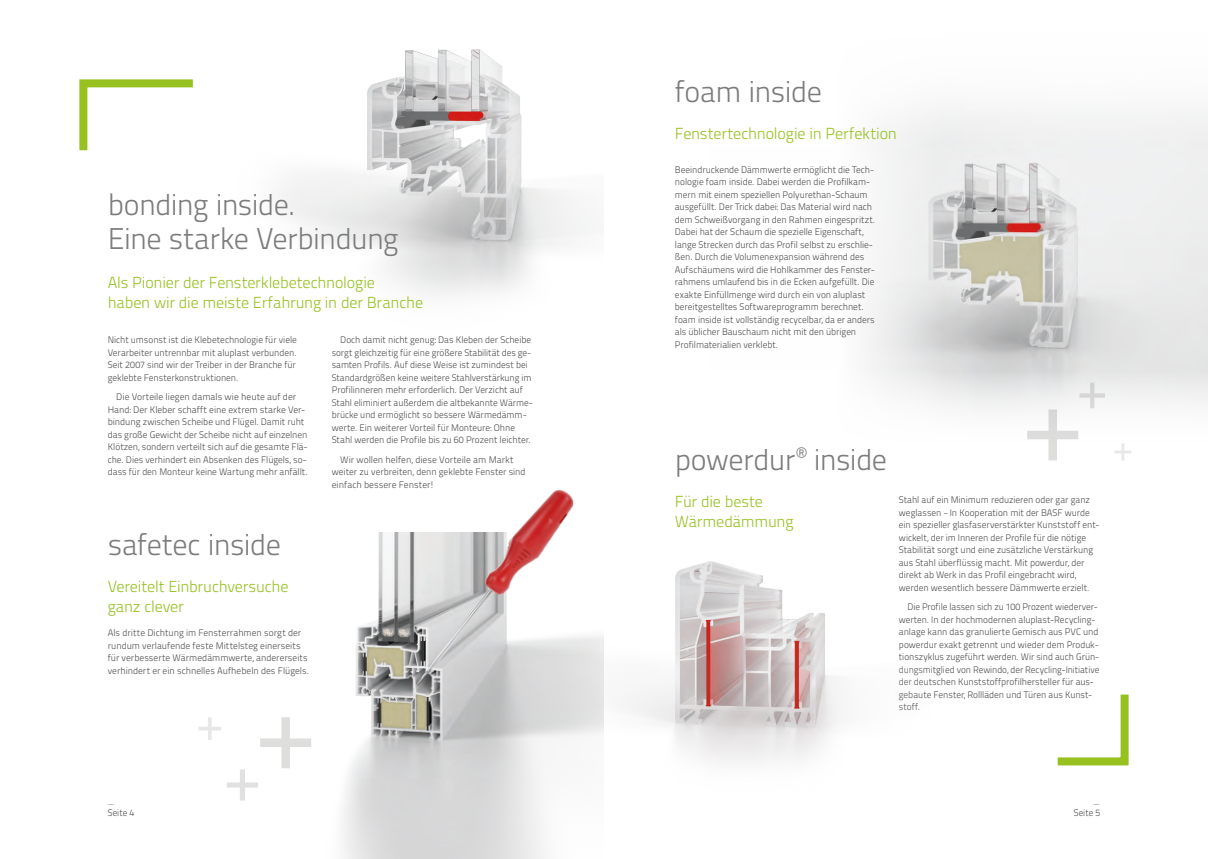
<style>
.page{position:relative;width:1208px;height:859px;background:#fff}
.page>*{position:absolute;margin:0;border:0;box-sizing:border-box;transform-origin:0 0}
.Head_30_34_neg{font:30px/34px "Titillium Text 25 L 250 wt";letter-spacing:-.02em;color:#7c7c7c}
.Infobox_Head_16_23_r{font:16px/20px "Titillium Text 25 L 250 wt";letter-spacing:-.01em;color:#96c11f}
.Copy_9_5_12_5_grey_I{font:9.5px/12.5px "Titillium Text 25 L 250 wt";letter-spacing:-.005em;color:#4b4b4a}
.Copy_9_5_12_5_grey{font:9.5px/12.5px "Titillium Text 25 L 250 wt";letter-spacing:-.005em;color:#4b4b4a}
.Copy_9_5_12_5_grey-2{font:9.5px "Titillium Text 25 L 250 wt";letter-spacing:-.005em;color:#4b4b4a;scale:.95 1}
.t1{font:9.5px "Titillium Text 25 L 1 wt";color:#4b4b4a;scale:1.35 1}
</style>
<div class="page">
<img style="left:280px;top:49px;width:311px;height:247px">
<svg style="left:79px;top:79px;width:114px;height:72px"></svg>
<img style="left:625px;top:561px;width:215px;height:202px">
<img style="left:866px;top:109px;width:342px;height:302px">
<svg style="left:1057px;top:694px;width:72px;height:72px"></svg>
<svg style="left:1027px;top:383px;width:78px;height:77px"></svg>
<svg style="left:1114px;top:443px;width:17px;height:17px"></svg>
<svg style="left:198px;top:727px;width:8px;height:4px"></svg>
<img style="left:206px;top:598px;width:398px;height:261px">
<img style="left:378px;top:489px;width:196px;height:109px">
<p class="Head_30_34_neg" style="left:108px;top:186px;width:292px">bonding inside.<br>Eine starke Verbindung</p>
<p class="Infobox_Head_16_23_r" style="left:108px;top:271px;width:317px">Als Pionier der Fensterklebetechnologie<br>haben wir die meiste Erfahrung in der Branche</p>
<p class="Copy_9_5_12_5_grey" style="left:108px;top:333px;width:191px;text-align:justify">Nicht umsonst ist die Klebetechnologie für viele Verarbeiter untrennbar mit aluplast verbunden.<br>Seit 2007 sind wir der Treiber in der Branche für geklebte Fensterkonstruktionen.</p>
<p class="Copy_9_5_12_5_grey_I" style="left:108px;top:390px;width:201px;text-align:center">Die Vorteile liegen damals wie heute auf der Hand: Der Kleber schafft eine extrem starke Ver&shy;bindung zwischen Scheibe und Flügel. Damit ruht das große Gewicht der Scheibe nicht auf einzelnen Klötzen, sondern verteilt sich auf die gesamte Flä&shy;che. Dies verhindert ein Absenken des Flügels, so&shy;dass für den Monteur keine Wartung mehr anfällt.</p>
<p class="Head_30_34_neg" style="left:108px;top:526px;width:175px">safetec inside</p>
<p class="Infobox_Head_16_23_r" style="left:108px;top:576px;width:182px">Vereitelt Einbruchversuche ganz clever</p>
<p class="Copy_9_5_12_5_grey" style="left:108px;top:626px;width:203px">Als dritte Dichtung im Fensterrahmen sorgt der rundum verlaufende feste Mittelsteg einerseits für verbesserte Wärmedämmwerte, andererseits verhindert er ein schnelles Aufhebeln des Flügels.</p>
<p class="Copy_9_5_12_5_grey_I" style="left:332px;top:333px;width:201px;text-indent:9px">Doch damit nicht genug: Das Kleben der Scheibe sorgt gleichzeitig für eine größere Stabilität des ge&shy;samten Profils. Auf diese Weise ist zumindest bei Standardgrößen keine weitere Stahlverstärkung im Profilinneren mehr erforderlich. Der Verzicht auf Stahl eliminiert außerdem die altbekannte Wärme&shy;brücke und ermöglicht so bessere Wärmedämm&shy;werte. Ein weiterer Vorteil für Monteure: Ohne Stahl werden die Profile bis zu 60 Prozent leichter.</p>
<p class="Copy_9_5_12_5_grey_I" style="left:332px;top:453px;width:195px;text-indent:9px">Wir wollen helfen, diese Vorteile am Markt weiter zu verbreiten, denn geklebte Fenster sind einfach bessere Fenster!</p>
<p class="t1" style="left:108px;top:793px;width:6px">_</p>
<p class="Copy_9_5_12_5_grey-2" style="left:108px;top:805px;width:29px">Seite 4</p>
<p class="Head_30_34_neg" style="left:675px;top:73px;width:148px">foam inside</p>
<p class="Infobox_Head_16_23_r" style="left:675px;top:122px;width:224px">Fenstertechnologie in Perfektion</p>
<p class="Copy_9_5_12_5_grey" style="left:675px;top:163px;width:202px">Beeindruckende Dämmwerte ermöglicht die Tech&shy;nologie foam inside. Dabei werden die Profilkam&shy;mern mit einem speziellen Polyurethan-Schaum ausgefüllt. Der Trick dabei: Das Material wird nach dem Schweißvorgang in den Rahmen eingespritzt.<br>Dabei hat der Schaum die spezielle Eigenschaft, lange Strecken durch das Profil selbst zu erschlie&shy;ßen. Durch die Volumenexpansion während des Aufschäumens wird die Hohlkammer des Fenster&shy;rahmens umlaufend bis in die Ecken aufgefüllt. Die exakte Einfüllmenge wird durch ein von aluplast bereitgestelltes Softwareprogramm berechnet. foam inside ist vollständig recycelbar, da er anders als üblicher Bauschaum nicht mit den übrigen Profilmaterialien verklebt.</p>
<p class="Head_30_34_neg" style="left:675px;top:441px;width:214px">powerdur<sup>®</sup> inside</p>
<p class="Infobox_Head_16_23_r" style="left:675px;top:491px;width:120px">Für die beste<br>Wärmedämmung</p>
<p class="Copy_9_5_12_5_grey_I" style="left:899px;top:493px;width:202px">Stahl auf ein Minimum reduzieren oder gar ganz weglassen - In Kooperation mit der BASF wurde ein spezieller glasfaserverstärkter Kunststoff ent&shy;wickelt, der im Inneren der Profile für die nötige Stabilität sorgt und eine zusätzliche Verstärkung aus Stahl überflüssig macht. Mit powerdur, der direkt ab Werk in das Profil eingebracht wird, werden wesentlich bessere Dämmwerte erzielt.</p>
<p class="Copy_9_5_12_5_grey_I" style="left:899px;top:600px;width:202px;text-indent:9px">Die Profile lassen sich zu 100 Prozent wiederver&shy;werten. In der hochmodernen aluplast-Recycling&shy;anlage kann das granulierte Gemisch aus PVC und powerdur exakt getrennt und wieder dem Produk&shy;tionszyklus zugeführt werden. Wir sind auch Grün&shy;dungsmitglied von Rewindo, der Recycling-Initiative der deutschen Kunststoffprofilhersteller für aus&shy;gebaute Fenster, Rollläden und Türen aus Kunst&shy;stoff.</p>
<p class="t1" style="left:1093px;top:793px;width:6px">_</p>
<p class="Copy_9_5_12_5_grey-2" style="left:1073px;top:805px;width:29px">Seite 5</p>
</div>
